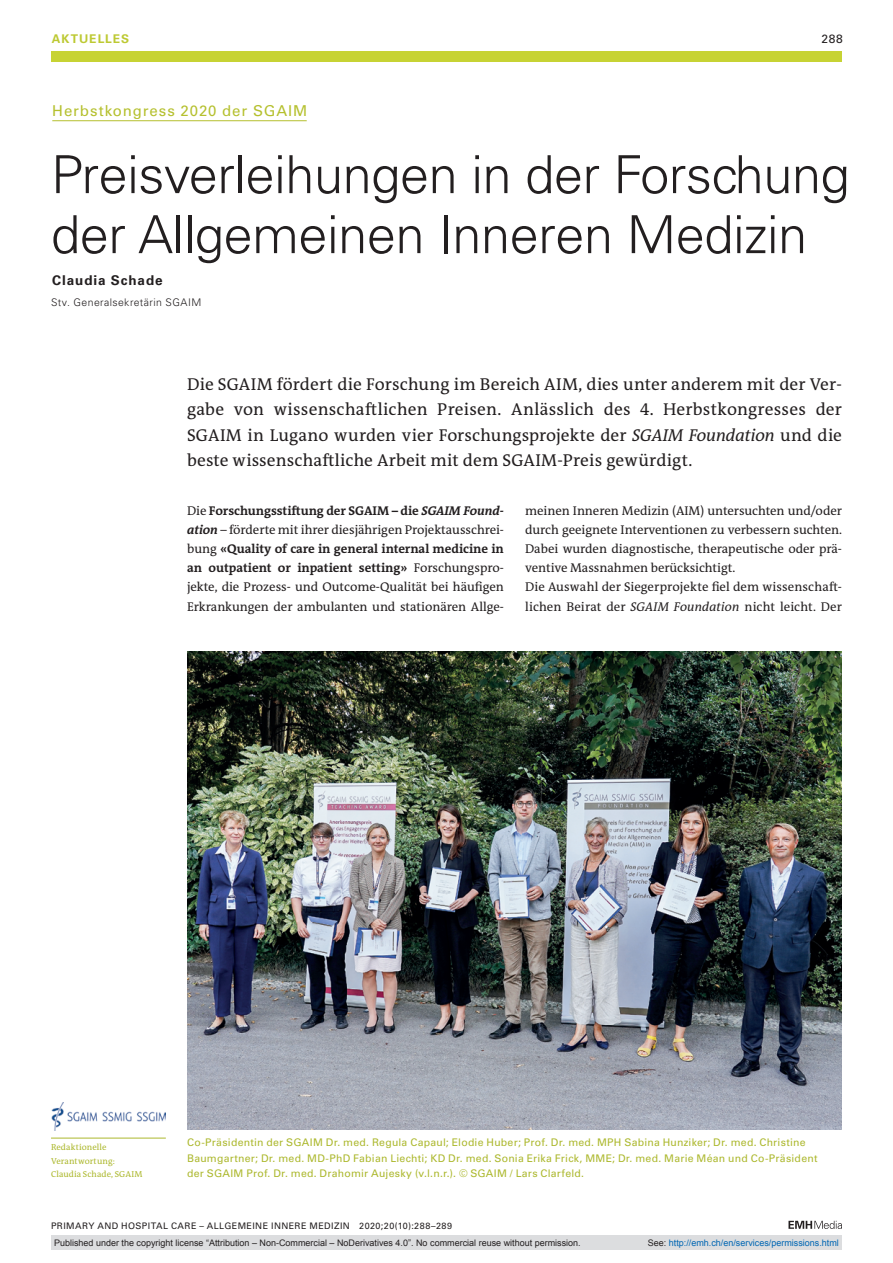
<style>
.page{position:relative;width:893px;height:1263px;background:#fff}
.page>*{position:absolute;margin:0;border:0;box-sizing:border-box;transform-origin:0 0}
.article-title{font:300 52.5px/60px "Univers LT Std";letter-spacing:-.01em;color:#231f20}
.section-pl{font:17.25px/25.5px "The Antiqua B W5 Plain";letter-spacing:.005em;color:#231f20;text-align:justify}
.pre-heading{font:15px "Univers LT Std";letter-spacing:.06em;color:#b5c02e}
.author-notes{font:700 13.5px "Univers LT Std";letter-spacing:.065em;color:#231f20}
.section-pn{font:12.75px/19.2px "The Antiqua B W5 Plain";letter-spacing:-.005em;color:#231f20;text-align:justify}
.ressort{font:700 12px "Univers LT Std";letter-spacing:.08em;color:#bdc932}
.ressort-2{font:12px "Univers LT Std";color:#231f20}
.fig-caption{font:10.5px/15.8px "Univers LT Std";letter-spacing:.025em;color:#acb82d}
.aff{font:300 10.5px "Univers LT Std";letter-spacing:.035em;color:#231f20}
.t1{font:9px "Arial";color:#231f20}
.fusszeile{font:9px "Univers LT Std";letter-spacing:.05em;color:#231f20}
.t2{font:9px "Arial";color:#0066b3}
.footnote-line{font:8.7px/13.5px "The Antiqua B W5 Plain";letter-spacing:.01em;color:#acb82d}
.s1{font-style:italic}
.s2{font-family:"The Antiqua B W7";font-weight:700}
.s3{font-family:"The Antiqua B W7";font-weight:700;font-style:italic}
.s4{color:#231f20}
</style>
<div class="page">
<svg style="left:788px;top:1221px;width:54px;height:8px"></svg>
<hr style="left:52px;top:120px;width:255px;height:1px;background:#b5c02e">
<div style="left:51px;top:51px;width:791px;height:11px;background:#c7d334"></div>
<img style="left:187px;top:651px;width:655px;height:478px">
<hr style="left:51px;top:1138px;width:115px;height:1px;background:#acb82d">
<img style="left:51px;top:1103px;width:115px;height:27px">
<div style="left:51px;top:1235px;width:791px;height:15px;background:#dcdddf"></div>
<p class="ressort" style="left:52px;top:31px;width:79px">AKTUELLES</p>
<p class="ressort-2" style="left:821px;top:31px;width:23px">288</p>
<p class="pre-heading" style="left:52px;top:102px;width:257px">Herbstkongress 2020 der SGAIM</p>
<p class="article-title" style="left:51px;top:145px;width:800px">Preisverleihungen in der Forschung der Allgemeinen Inneren Medizin</p>
<p class="author-notes" style="left:52px;top:272px;width:112px">Claudia Schade</p>
<p class="aff" style="left:51px;top:296px;width:152px">Stv. Generalsekretärin SGAIM</p>
<p class="section-pl" style="left:187px;top:371px;width:656px">Die SGAIM fördert die Forschung im Bereich AIM, dies unter anderem mit der Ver&shy;gabe von wissenschaftlichen Preisen. Anlässlich des 4. Herbstkongresses der SGAIM in Lugano wurden vier Forschungsprojekte der <span class="s1">SGAIM Foundation</span> und die beste wissenschaftliche Arbeit mit dem SGAIM-Preis gewürdigt.</p>
<p class="section-pn" style="left:187px;top:501px;width:318px">Die <span class="s2">Forschungsstiftung der SGAIM – die</span> <span class="s3">SGAIM Found&shy;ation</span> – förderte mit ihrer diesjährigen Projektausschrei&shy;bung <span class="s2">«Quality of care in general internal medicine in an outpatient or inpatient setting»</span> Forschungspro&shy;jekte, die Prozess- und Outcome-Qualität bei häufigen Erkrankungen der ambulanten und stationären Allge-</p>
<p class="section-pn" style="left:525px;top:501px;width:318px">meinen Inneren Medizin (AIM) untersuchten und/oder durch geeignete Interventionen zu verbessern suchten.<br>Dabei wurden diagnostische, therapeutische oder prä&shy;ventive Massnahmen berücksichtigt.</p>
<p class="section-pn" style="left:525px;top:578px;width:318px">Die Auswahl der Siegerprojekte fiel dem wissenschaft&shy;lichen Beirat der <span class="s1">SGAIM Foundation</span> nicht leicht. Der</p>
<p class="footnote-line" style="left:51px;top:1141px;width:93px">Redaktionelle<br>Verantwortung:<br>Claudia Schade, SGAIM</p>
<p class="fig-caption" style="left:187px;top:1134px;width:632px">Co-Präsidentin der SGAIM Dr. med. Regula Capaul; Elodie Huber; Prof. Dr. med. MPH Sabina Hunziker; Dr. med. Christine<br>Baumgartner; Dr. med. MD-PhD Fabian Liechti; KD Dr. med. Sonia Erika Frick, MME; Dr. med. Marie Méan und Co-Präsident der SGAIM Prof. Dr. med. Drahomir Aujesky (v.l.n.r.). © SGAIM / Lars Clarfeld.</p>
<p class="fusszeile" style="left:51px;top:1220px;width:403px">PRIMARY AND HOSPITAL CARE – ALLGEMEINE INNERE MEDIZIN 2020;20(10):288–289</p>
<p class="t1" style="left:54px;top:1237px;width:528px">Published under the copyright license “Attribution – Non-Commercial – NoDerivatives 4.0”. No commercial reuse without permission.</p>
<p class="t2" style="left:648px;top:1237px;width:193px"><span class="s4">See:</span> http://emh.ch/en/services/permissions.html</p>
</div>
